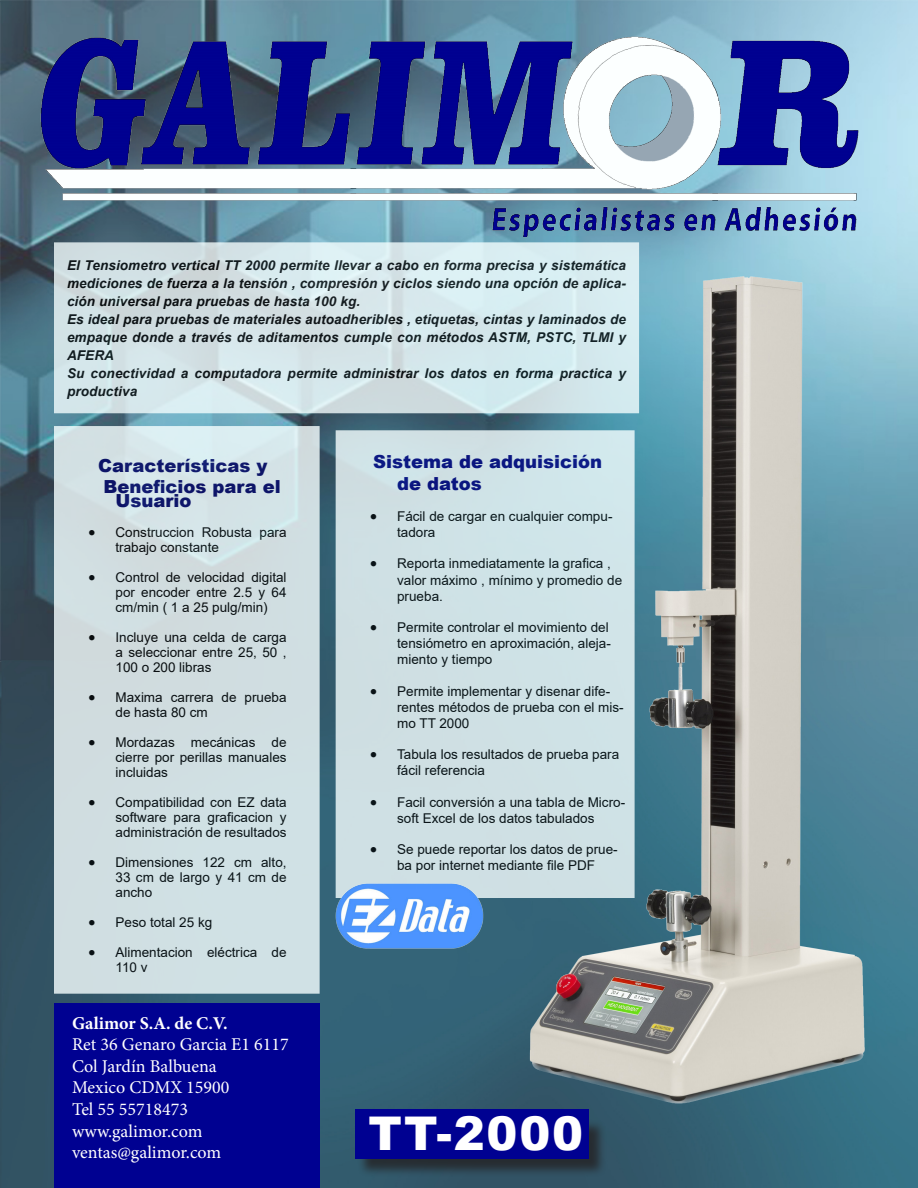
<style>
.page{position:relative;width:918px;height:1188px;background:#fff}
.page>*{position:absolute;margin:0;border:0;box-sizing:border-box;transform-origin:0 0}
.t1{font:900 46.5px "Arial";letter-spacing:.04em;color:#fff}
.t2{font:18px "Minion Pro";color:#fff}
.t3{font:900 18px/21px "Arial";color:#000064}
.t4{font:900 18px/21.6px "Arial";color:#000081}
.t5{font:700 18px "Minion Pro";color:#fff}
.t6{font:13.5px/15px "Arial";color:#000}
.t7{font:italic 700 13.5px/18px "Arial";letter-spacing:.01em;color:#000}
</style>
<div class="page">
<img style="left:0;top:0;width:918px;height:1188px">
<div style="left:54px;top:1003px;width:266px;height:185px;background:#000191"></div>
<img style="left:0;top:9px;width:918px;height:251px">
<div style="left:357px;top:1119px;width:250px;height:59px;background:#231f20;opacity:.75"></div>
<img style="left:38px;top:242px;width:880px;height:917px">
<p class="t7" style="left:67px;top:257px;width:561px">El Tensiometro vertical TT 2000 permite llevar a cabo en forma precisa y sistemática mediciones de fuerza a la tensión , compresión y ciclos siendo una opción de aplica&shy;ción universal para pruebas de hasta 100 kg.<br>Es ideal para pruebas de materiales autoadheribles , etiquetas, cintas y laminados de empaque donde a través de aditamentos cumple con métodos ASTM, PSTC, TLMI y AFERA<br>Su conectividad a computadora permite administrar los datos en forma practica y productiva</p>
<h2 class="t3" style="left:98px;top:454px;width:184px">Características y<br>Beneficios para el</h2>
<h2 class="t3" style="left:116px;top:490px;width:77px">Usuario</h2>
<p class="t6" style="left:116px;top:525px;width:173px;text-indent:-27px">• Construccion Robusta para trabajo constante</p>
<p class="t6" style="left:116px;top:570px;width:173px;text-align:justify;text-indent:-27px">• Control de velocidad digital por encoder entre 2.5 y 64 cm/min ( 1 a 25 pulg/min)</p>
<p class="t6" style="left:116px;top:630px;width:173px;text-align:justify;text-indent:-27px">• Incluye una celda de carga a seleccionar entre 25, 50 , 100 o 200 libras</p>
<p class="t6" style="left:116px;top:690px;width:173px;text-indent:-27px">• Maxima carrera de prueba de hasta 80 cm</p>
<p class="t6" style="left:116px;top:735px;width:173px;text-align:justify;text-indent:-27px">• Mordazas mecánicas de cierre por perillas manuales incluidas</p>
<p class="t6" style="left:116px;top:795px;width:173px;text-align:justify;text-indent:-27px">• Compatibilidad con EZ data software para graficacion y administración de resultados</p>
<p class="t6" style="left:116px;top:855px;width:173px;text-align:justify;text-indent:-27px">• Dimensiones 122 cm alto, 33 cm de largo y 41 cm de ancho</p>
<p class="t6" style="left:88px;top:915px;width:125px">• Peso total 25 kg</p>
<p class="t6" style="left:116px;top:945px;width:173px;text-indent:-27px">• Alimentacion eléctrica de<br>110 v</p>
<p class="t5" style="left:72px;top:1010px;width:157px">Galimor S.A. de C.V.</p>
<p class="t2" style="left:72px;top:1032px;width:218px">Ret 36 Genaro Garcia E1 6117</p>
<p class="t2" style="left:72px;top:1054px;width:146px">Col Jardín Balbuena</p>
<p class="t2" style="left:72px;top:1076px;width:159px">Mexico CDMX 15900</p>
<p class="t2" style="left:72px;top:1097px;width:118px">Tel 55 55718473</p>
<p class="t2" style="left:72px;top:1119px;width:132px">www.galimor.com</p>
<p class="t2" style="left:72px;top:1140px;width:151px">ventas@galimor.com</p>
<h2 class="t4" style="left:397px;top:450px;width:207px;text-indent:-24px">Sistema de adquisición de datos</h2>
<p class="t6" style="left:397px;top:508px;width:217px;line-height:16.2px;text-indent:-27px">• Fácil de cargar en cualquier compu&shy;tadora</p>
<p class="t6" style="left:397px;top:555px;width:227px;line-height:16.2px;text-indent:-27px">• Reporta inmediatamente la grafica , valor máximo , mínimo y promedio de prueba.</p>
<p class="t6" style="left:397px;top:619px;width:215px;line-height:16.2px;text-indent:-27px">• Permite controlar el movimiento del tensiómetro en aproximación, aleja&shy;miento y tiempo</p>
<p class="t6" style="left:397px;top:683px;width:228px;line-height:16.2px;text-indent:-27px">• Permite implementar y disenar dife&shy;rentes métodos de prueba con el mis&shy;mo TT 2000</p>
<p class="t6" style="left:397px;top:746px;width:224px;line-height:16.2px;text-indent:-27px">• Tabula los resultados de prueba para fácil referencia</p>
<p class="t6" style="left:370px;top:794px;width:257px;line-height:16.2px;text-align:center">• Facil conversión a una tabla de Micro&shy;soft Excel de los datos tabulados</p>
<p class="t6" style="left:370px;top:841px;width:249px;line-height:16.2px;text-align:center">• Se puede reportar los datos de prue&shy;ba por internet mediante file PDF</p>
<p class="t1" style="left:369px;top:1100px;width:216px">TT-2000</p>
</div>
